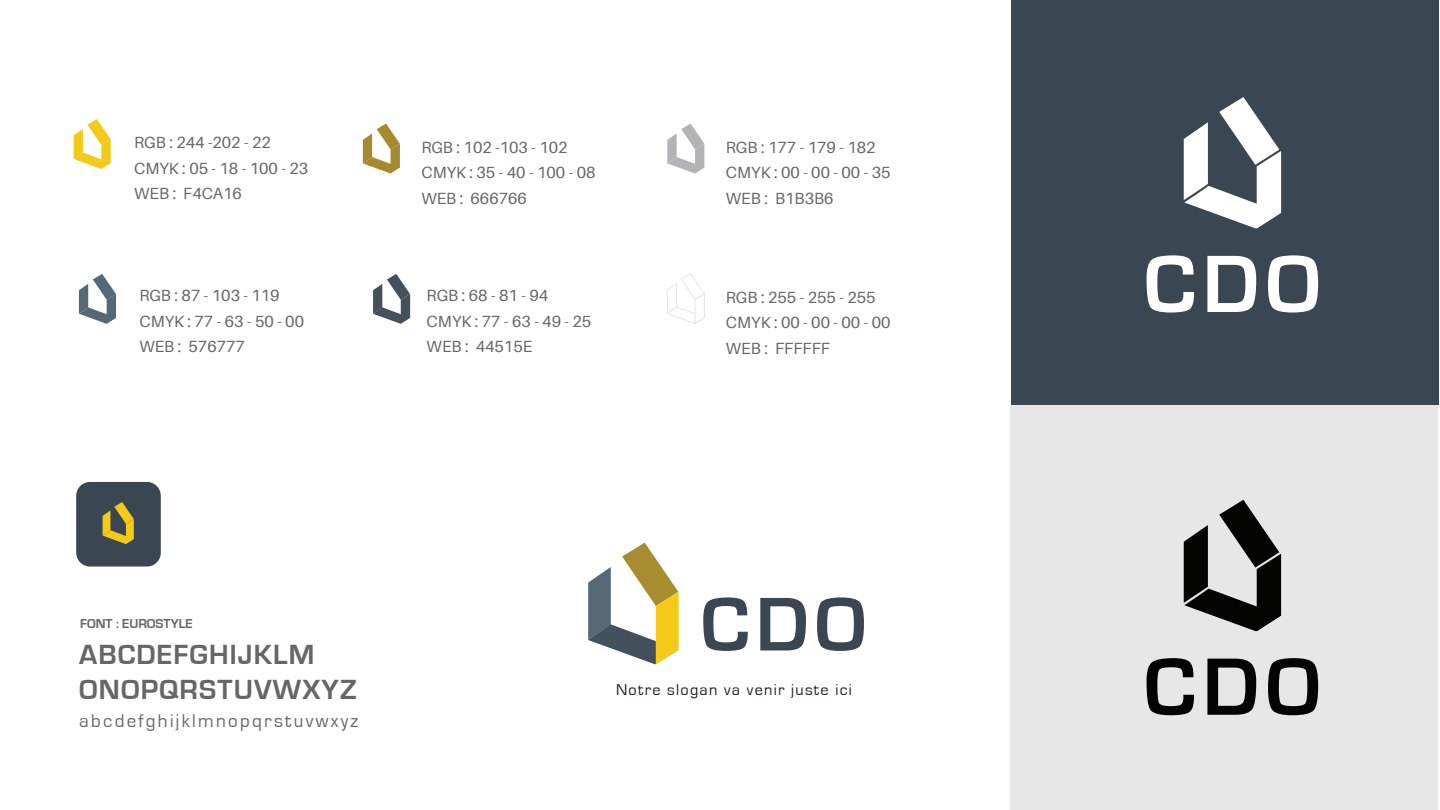
<style>
.page{position:relative;width:1440px;height:810px;background:#fff}
.page>*{position:absolute;margin:0;border:0;box-sizing:border-box;transform-origin:0 0}
.t1{font:700 28.58px/34.7px "Eurostile";letter-spacing:.04em;color:#666}
.t2{font:19.05px "Eurostile";letter-spacing:.12em;color:#666}
.t3{font:16.2px/25.4px "Aileron";color:#666}
.t4{font:16.2px "Eurostile";letter-spacing:.08em;color:#231f20}
.t5{font:700 13.35px "Eurostile";color:#666}
</style>
<div class="page">
<svg style="left:703px;top:597px;width:45px;height:54px"></svg>
<svg style="left:760px;top:598px;width:46px;height:52px"></svg>
<svg style="left:817px;top:597px;width:47px;height:54px"></svg>
<svg style="left:588px;top:543px;width:91px;height:121px"></svg>
<svg style="left:79px;top:274px;width:37px;height:50px"></svg>
<svg style="left:373px;top:274px;width:37px;height:50px"></svg>
<svg style="left:74px;top:119px;width:37px;height:50px"></svg>
<svg style="left:363px;top:123px;width:37px;height:50px"></svg>
<div style="left:1011px;top:0;width:427px;height:405px;background:#3a4652"></div>
<div style="left:1011px;top:405px;width:427px;height:405px;background:#e6e7e6"></div>
<svg style="left:1147px;top:255px;width:47px;height:58px"></svg>
<svg style="left:1207px;top:256px;width:49px;height:56px"></svg>
<svg style="left:1268px;top:255px;width:50px;height:58px"></svg>
<svg style="left:1184px;top:97px;width:97px;height:132px"></svg>
<svg style="left:1147px;top:658px;width:47px;height:57px"></svg>
<svg style="left:1207px;top:659px;width:49px;height:56px"></svg>
<svg style="left:1268px;top:658px;width:50px;height:57px"></svg>
<svg style="left:1184px;top:500px;width:97px;height:131px"></svg>
<svg style="left:667px;top:123px;width:37px;height:50px"></svg>
<svg style="left:667px;top:273px;width:38px;height:51px"></svg>
<div style="left:76px;top:482px;width:85px;height:85px;background:#3a4652;border-radius:14px"></div>
<svg style="left:103px;top:502px;width:31px;height:42px"></svg>
<p class="t3" style="left:134px;top:130px;width:176px">RGB : 244 -202 - 22<br>CMYK : 05 - 18 - 100 - 23<br>WEB : F4CA16</p>
<p class="t3" style="left:139px;top:283px;width:166px">RGB : 87 - 103 - 119<br>CMYK : 77 - 63 - 50 - 00<br>WEB : 576777</p>
<p class="t3" style="left:421px;top:135px;width:176px">RGB : 102 -103 - 102<br>CMYK : 35 - 40 - 100 - 08<br>WEB : 666766</p>
<p class="t3" style="left:726px;top:135px;width:166px">RGB : 177 - 179 - 182<br>CMYK : 00 - 00 - 00 - 35<br>WEB : B1B3B6</p>
<p class="t3" style="left:427px;top:283px;width:166px">RGB : 68 - 81 - 94<br>CMYK : 77 - 63 - 49 - 25<br>WEB : 44515E</p>
<p class="t3" style="left:726px;top:285px;width:166px">RGB : 255 - 255 - 255<br>CMYK : 00 - 00 - 00 - 00<br>WEB : FFFFFF</p>
<p class="t5" style="left:80px;top:617px;width:114px">FONT : EUROSTYLE</p>
<h1 class="t1" style="left:79px;top:638px;width:279px">ABCDEFGHIJKLM<br>ONOPQRSTUVWXYZ</h1>
<p class="t2" style="left:79px;top:710px;width:280px">abcdefghijklmnopqrstuvwxyz</p>
<p class="t4" style="left:616px;top:681px;width:237px">Notre slogan va venir juste ici</p>
</div>
